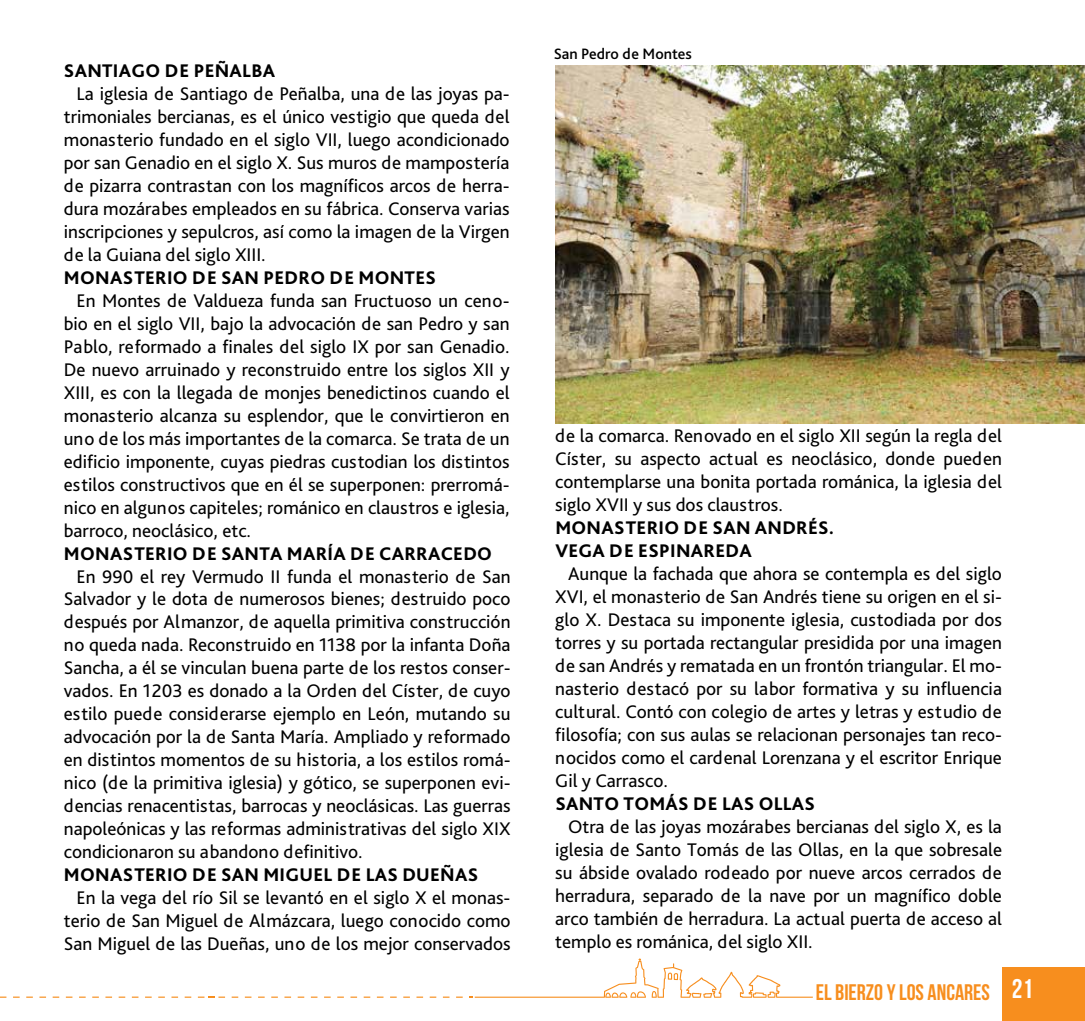
<style>
.page{position:relative;width:1085px;height:1021px;background:#fff}
.page>*{position:absolute;margin:0;border:0;box-sizing:border-box;transform-origin:0 0}
.t1{font:22.5px "Bebas Neue";color:#f78e1e}
.t2{font:19.12px/22.9px "Bliss Pro";color:#000;text-align:justify}
.t3{font:800 19.12px/22.9px "Bliss Pro";letter-spacing:.015em;color:#000}
.t4{font:500 15.75px "Bliss Pro";color:#000}
.s1{font-size:27px;color:#fff}
</style>
<div class="page">
<div style="left:1001px;top:967px;width:83px;height:53px;background:#f78e1e"></div>
<svg style="left:469px;top:958px;width:344px;height:39px"></svg>
<svg style="left:198px;top:996px;width:27px;height:1px"></svg>
<img style="left:555px;top:65px;width:529px;height:358px">
<p class="t3" style="left:64px;top:59px;width:212px">SANTIAGO DE PEÑALBA</p>
<p class="t2" style="left:64px;top:82px;width:447px;text-indent:13px">La iglesia de Santiago de Peñalba, una de las joyas pa&shy;trimoniales bercianas, es el único vestigio que queda del monasterio fundado en el siglo VII, luego acondicionado por san Genadio en el siglo X. Sus muros de mampostería de pizarra contrastan con los magníficos arcos de herra&shy;dura mozárabes empleados en su fábrica. Conserva varias inscripciones y sepulcros, así como la imagen de la Virgen de la Guiana del siglo XIII.</p>
<p class="t3" style="left:64px;top:266px;width:371px">MONASTERIO DE SAN PEDRO DE MONTES</p>
<p class="t2" style="left:64px;top:289px;width:447px;text-indent:13px">En Montes de Valdueza funda san Fructuoso un ceno&shy;bio en el siglo VII, bajo la advocación de san Pedro y san Pablo, reformado a finales del siglo IX por san Genadio.<br>De nuevo arruinado y reconstruido entre los siglos XII y XIII, es con la llegada de monjes benedictinos cuando el monasterio alcanza su esplendor, que le convirtieron en uno de los más importantes de la comarca. Se trata de un edificio imponente, cuyas piedras custodian los distintos estilos constructivos que en él se superponen: prerromá&shy;nico en algunos capiteles; románico en claustros e iglesia, barroco, neoclásico, etc.</p>
<p class="t3" style="left:64px;top:541px;width:429px">MONASTERIO DE SANTA MARÍA DE CARRACEDO</p>
<p class="t2" style="left:64px;top:564px;width:448px;text-indent:13px">En 990 el rey Vermudo II funda el monasterio de San Salvador y le dota de numerosos bienes; destruido poco después por Almanzor, de aquella primitiva construcción no queda nada. Reconstruido en 1138 por la infanta Doña Sancha, a él se vinculan buena parte de los restos conser&shy;vados. En 1203 es donado a la Orden del Císter, de cuyo estilo puede considerarse ejemplo en León, mutando su advocación por la de Santa María. Ampliado y reformado en distintos momentos de su historia, a los estilos romá&shy;nico (de la primitiva iglesia) y gótico, se superponen evi&shy;dencias renacentistas, barrocas y neoclásicas. Las guerras napoleónicas y las reformas administrativas del siglo XIX condicionaron su abandono definitivo.</p>
<p class="t3" style="left:64px;top:862px;width:414px">MONASTERIO DE SAN MIGUEL DE LAS DUEÑAS</p>
<p class="t2" style="left:64px;top:885px;width:448px;text-indent:13px">En la vega del río Sil se levantó en el siglo X el monas&shy;terio de San Miguel de Almázcara, luego conocido como San Miguel de las Dueñas, uno de los mejor conservados</p>
<p class="t4" style="left:553px;top:44px;width:140px">San Pedro de Montes</p>
<p class="t2" style="left:555px;top:424px;width:448px">de la comarca. Renovado en el siglo XII según la regla del Císter, su aspecto actual es neoclásico, donde pueden contemplarse una bonita portada románica, la iglesia del siglo XVII y sus dos claustros.</p>
<p class="t3" style="left:555px;top:516px;width:280px">MONASTERIO DE SAN ANDRÉS.<br>VEGA DE ESPINAREDA</p>
<p class="t2" style="left:555px;top:562px;width:448px;text-indent:13px">Aunque la fachada que ahora se contempla es del siglo XVI, el monasterio de San Andrés tiene su origen en el si&shy;glo X. Destaca su imponente iglesia, custodiada por dos torres y su portada rectangular presidida por una imagen de san Andrés y rematada en un frontón triangular. El mo&shy;nasterio destacó por su labor formativa y su influencia cultural. Contó con colegio de artes y letras y estudio de filosofía; con sus aulas se relacionan personajes tan reco&shy;nocidos como el cardenal Lorenzana y el escritor Enrique Gil y Carrasco.</p>
<p class="t3" style="left:555px;top:791px;width:259px">SANTO TOMÁS DE LAS OLLAS</p>
<p class="t2" style="left:555px;top:814px;width:448px;text-indent:13px">Otra de las joyas mozárabes bercianas del siglo X, es la iglesia de Santo Tomás de las Ollas, en la que sobresale su ábside ovalado rodeado por nueve arcos cerrados de herradura, separado de la nave por un magnífico doble arco también de herradura. La actual puerta de acceso al templo es románica, del siglo XII.</p>
<p class="t1" style="left:815px;top:979px;width:219px">EL BIERZO Y LOS ANCARES <span class="s1">21</span></p>
</div>
